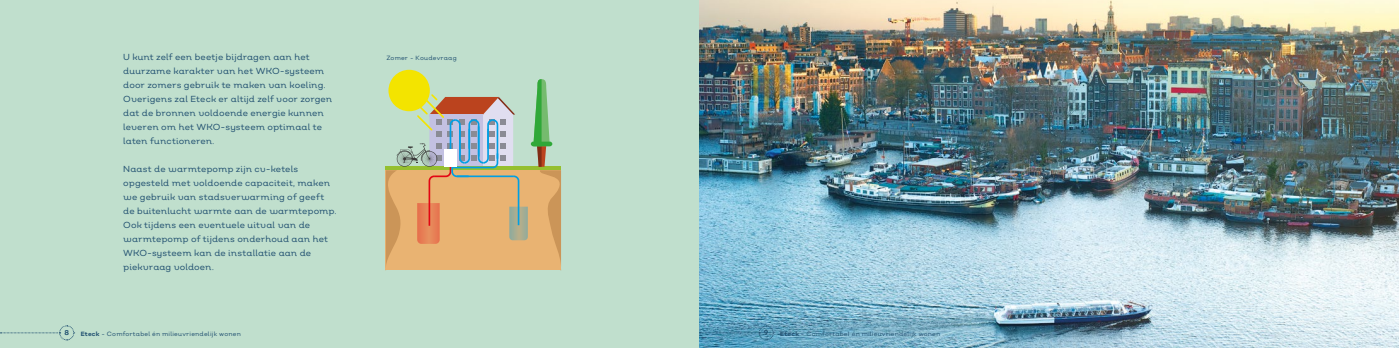
<style>
.page{position:relative;width:1399px;height:348px;background:#fff}
.page>*{position:absolute;margin:0;border:0;box-sizing:border-box;transform-origin:0 0}
.t1{font:8.75px/14px "Nutmeg Headline";color:#225171}
.t2{font:700 7px "Nutmeg Headline";color:#225171}
.t3{font:6.12px "Nutmeg";letter-spacing:.03em;color:#225171}
.s1{font-weight:700}
</style>
<div class="page">
<div style="left:0;top:0;width:699px;height:347px;background:#c0dfcd"></div>
<img style="left:699px;top:0;width:700px;height:347px">
<div style="left:388px;top:70px;width:42px;height:41px;background:#f3e400;border-radius:50%"></div>
<svg style="left:385px;top:79px;width:176px;height:190px"></svg>
<svg style="left:0;top:325px;width:75px;height:15px"></svg>
<svg style="left:700px;top:324px;width:74px;height:16px"></svg>
<p class="t1" style="left:123px;top:49px;width:211px">U kunt zelf een beetje bijdragen aan het duurzame karakter van het WKO-systeem door zomers gebruik te maken van koeling.<br>Overigens zal Eteck er altijd zelf voor zorgen dat de bronnen voldoende energie kunnen leveren om het WKO-systeem optimaal te laten functioneren.</p>
<p class="t1" style="left:123px;top:161px;width:215px">Naast de warmtepomp zijn cv-ketels opgesteld met voldoende capaciteit, maken we gebruik van stadsverwarming of geeft de buitenlucht warmte aan de warmtepomp.<br>Ook tijdens een eventuele uitval van de warmtepomp of tijdens onderhoud aan het WKO-systeem kan de installatie aan de piekvraag voldoen.</p>
<p class="t3" style="left:386px;top:53px;width:72px">Zomer - Koudevraag</p>
<p class="t2" style="left:65px;top:327px;width:6px">8</p>
<p class="t3" style="left:81px;top:329px;width:161px"><span class="s1">Eteck</span> - Comfortabel én milieuvriendelijk wonen</p>
<p class="t2" style="left:764px;top:327px;width:6px">9</p>
<p class="t3" style="left:780px;top:329px;width:161px"><span class="s1">Eteck</span> - Comfortabel én milieuvriendelijk wonen</p>
</div>
